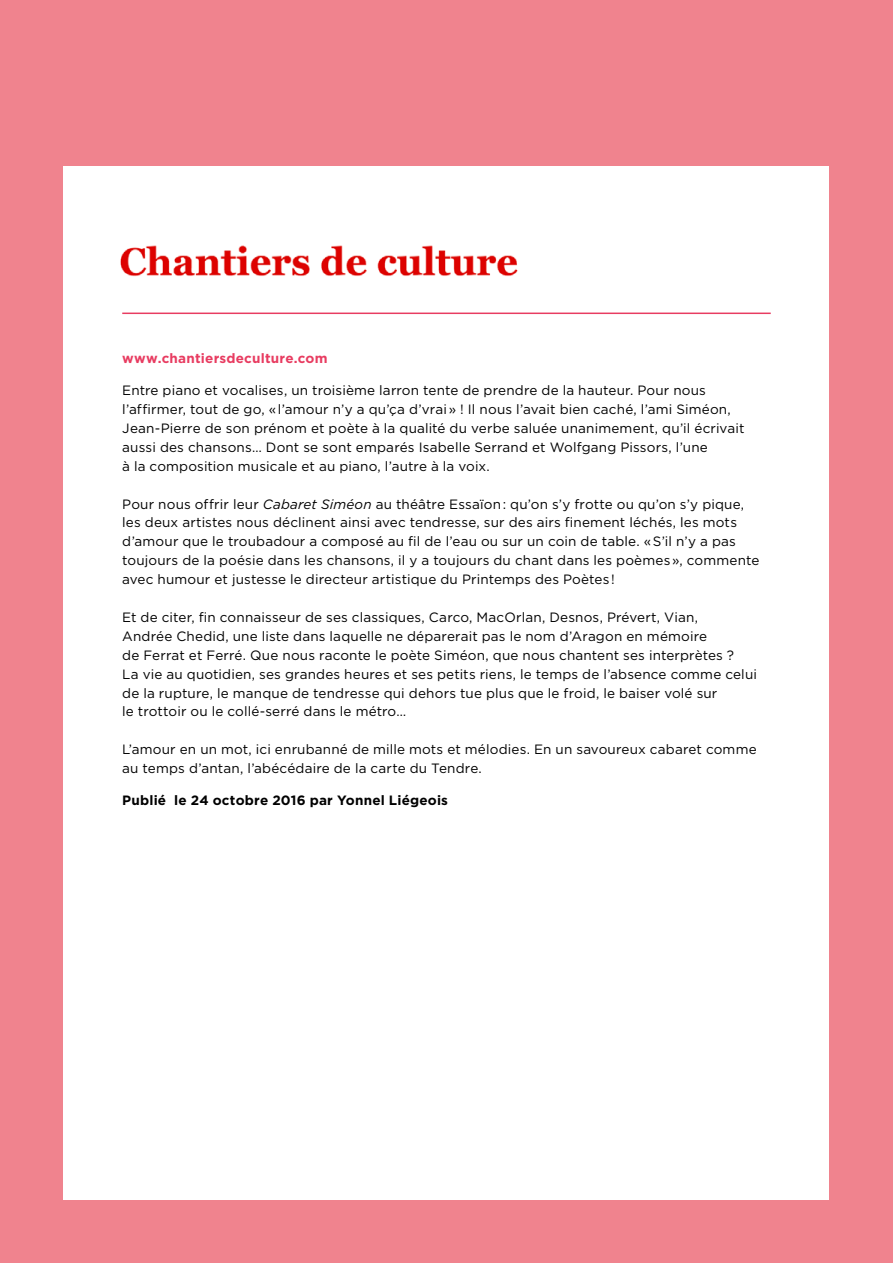
<style>
.page{position:relative;width:893px;height:1263px;background:#f0838e}
.page>*{position:absolute;margin:0;border:0;box-sizing:border-box;transform-origin:0 0}
.t1{font:13.5px/18.9px "Gotham";letter-spacing:.01em;color:#000}
.t2{font:700 13.5px "Gotham";letter-spacing:.015em;color:#000}
.t3{font:700 13.5px "Gotham";letter-spacing:.015em;color:#e83c61}
.s1{font-style:italic}
</style>
<div class="page">
<div style="left:64px;top:166px;width:765px;height:1033px;background:#fff"></div>
<img style="left:120px;top:245px;width:398px;height:32px">
<hr style="left:122px;top:313px;width:649px;height:1px;background:#e83c61">
<p class="t3" style="left:122px;top:351px;width:207px">www.chantiersdeculture.com</p>
<p class="t1" style="left:122px;top:381px;width:624px">Entre piano et vocalises, un troisième larron tente de prendre de la hauteur. Pour nous l’affirmer, tout de go, « l’amour n’y a qu’ça d’vrai » ! Il nous l’avait bien caché, l’ami Siméon, Jean-Pierre de son prénom et poète à la qualité du verbe saluée unanimement, qu’il écrivait aussi des chansons… Dont se sont emparés Isabelle Serrand et Wolfgang Pissors, l’une<br>à la composition musicale et au piano, l’autre à la voix.</p>
<p class="t1" style="left:122px;top:494px;width:639px">Pour nous offrir leur <span class="s1">Cabaret Siméon</span> au théâtre Essaïon : qu’on s’y frotte ou qu’on s’y pique, les deux artistes nous déclinent ainsi avec tendresse, sur des airs finement léchés, les mots d’amour que le troubadour a composé au fil de l’eau ou sur un coin de table. « S’il n’y a pas toujours de la poésie dans les chansons, il y a toujours du chant dans les poèmes », commente avec humour et justesse le directeur artistique du Printemps des Poètes !</p>
<p class="t1" style="left:122px;top:607px;width:636px">Et de citer, fin connaisseur de ses classiques, Carco, MacOrlan, Desnos, Prévert, Vian,<br>Andrée Chedid, une liste dans laquelle ne déparerait pas le nom d’Aragon en mémoire<br>de Ferrat et Ferré. Que nous raconte le poète Siméon, que nous chantent ses interprètes ?<br>La vie au quotidien, ses grandes heures et ses petits riens, le temps de l’absence comme celui de la rupture, le manque de tendresse qui dehors tue plus que le froid, le baiser volé sur<br>le trottoir ou le collé-serré dans le métro…</p>
<p class="t1" style="left:122px;top:740px;width:636px">L’amour en un mot, ici enrubanné de mille mots et mélodies. En un savoureux cabaret comme au temps d’antan, l’abécédaire de la carte du Tendre.</p>
<p class="t2" style="left:122px;top:792px;width:327px">Publié le 24 octobre 2016 par Yonnel Liégeois</p>
</div>
